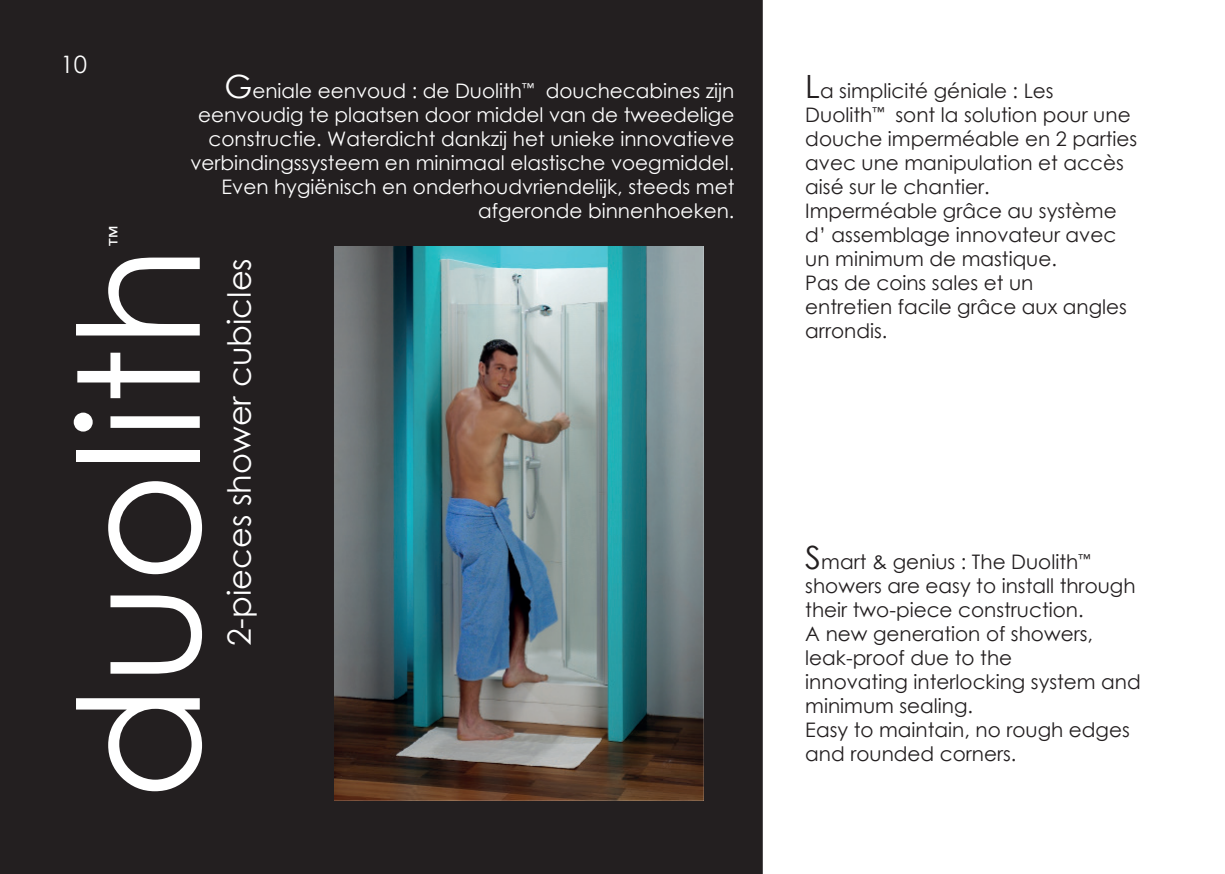
<style>
.page{position:relative;width:1225px;height:874px;background:#fff}
.page>*{position:absolute;margin:0;border:0;box-sizing:border-box;transform-origin:0 0}
.t1{font:168px "Century Gothic";color:#fff}
.t2{font:32px "Century Gothic";color:#fff}
.t3{font:24px "Century Gothic";color:#fff}
.t4{font:20px/24px "Century Gothic";color:#231f20}
.t5{font:20px/24px "Century Gothic";color:#fff;text-align:right}
.s1{font-size:32px}
</style>
<div class="page">
<div style="left:1px;top:1px;width:761px;height:871px;background:#231f20"></div>
<img style="left:334px;top:246px;width:369px;height:553px">
<p class="t3" style="left:60px;top:48px;width:28px">10</p>
<p class="t5" style="left:104px;top:245px;width:21px;rotate:-90deg">™</p>
<p class="t5" style="left:190px;top:78px;width:545px"><span class="s1">G</span>eniale eenvoud : de Duolith<sup>™</sup> douchecabines zijn eenvoudig te plaatsen door middel van de tweedelige constructie. Waterdicht dankzij het unieke innovatieve verbindingssysteem en minimaal elastische voegmiddel.<br>Even hygiënisch en onderhoudvriendelijk, steeds met afgeronde binnenhoeken.</p>
<h1 class="t1" style="left:22px;top:799px;width:555px;rotate:-90deg">duolith</h1>
<h2 class="t2" style="left:217px;top:646px;width:389px;rotate:-90deg">2-pieces shower cubicles</h2>
<p class="t4" style="left:805px;top:78px;width:333px"><span class="s1">L</span>a simplicité géniale : Les<br>Duolith<sup>™</sup> sont la solution pour une douche imperméable en 2 parties avec une manipulation et accès aisé sur le chantier.<br>Imperméable grâce au système d’ assemblage innovateur avec un minimum de mastique.<br>Pas de coins sales et un<br>entretien facile grâce aux angles arrondis.</p>
<p class="t4" style="left:805px;top:549px;width:337px"><span class="s1">S</span>mart &amp; genius : The Duolith<sup>™ </sup>showers are easy to install through their two-piece construction.<br>A new generation of showers, leak-proof due to the<br>innovating interlocking system and minimum sealing.<br>Easy to maintain, no rough edges and rounded corners.</p>
</div>
